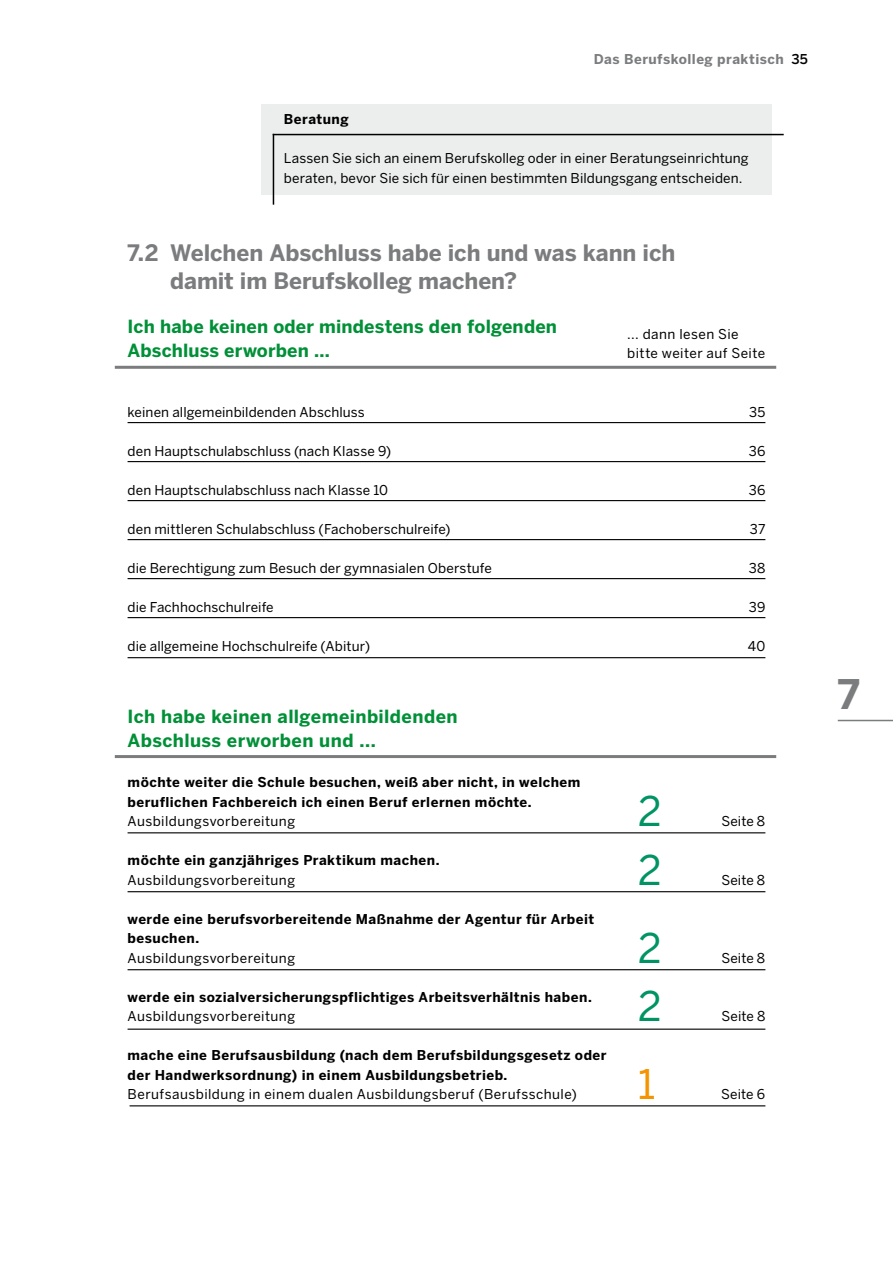
<style>
.page{position:relative;width:893px;height:1263px;background:#fff}
.page>*{position:absolute;margin:0;border:0;box-sizing:border-box;transform-origin:0 0}
.t1{font:40.5px "Benton Sans";color:#009363}
.t2{font:40.5px "Benton Sans";color:#f39400}
.t3{font:700 40.5px "Benton Sans";color:#7b7c7e}
.Frage_12pt_Bold{font:700 22.5px/28.5px "Benton Sans";letter-spacing:-.005em;color:#7b7c7e}
.Fließtext_9pt_Regula{font:700 18px/24px "Benton Sans";letter-spacing:.015em;color:#009037}
.Fließtext_9pt_Regula-2{font:13.5px/19.5px "Benton Sans";letter-spacing:.01em;color:#000}
.Fließtext_9pt_Regula-3{font:700 13.5px/19.5px "Benton Sans";letter-spacing:.035em;color:#000}
.Fließtext_9pt_Regula-4{font:13.5px/19.5px "Benton Sans";letter-spacing:.03em;color:#000}
.Fließtext_9pt_Regula-5{font:13.5px "Benton Sans";letter-spacing:.035em;color:#000}
.Fließtext_9pt_Regula-6{font:700 13.5px "Benton Sans";letter-spacing:.035em;color:#7b7c7e}
.t4{font:500 13.5px "Benton Sans";color:#000}
</style>
<div class="page">
<hr style="left:128px;top:422px;width:637px;height:1px;background:#000">
<hr style="left:128px;top:461px;width:637px;height:1px;background:#000">
<hr style="left:128px;top:500px;width:637px;height:1px;background:#000">
<hr style="left:128px;top:539px;width:637px;height:1px;background:#000">
<hr style="left:128px;top:578px;width:637px;height:1px;background:#000">
<hr style="left:128px;top:617px;width:637px;height:1px;background:#000">
<hr style="left:128px;top:657px;width:637px;height:1px;background:#000">
<hr style="left:115px;top:366px;width:661px;height:3px;background:#7b7c7e">
<hr style="left:128px;top:832px;width:637px;height:1px;background:#000">
<hr style="left:128px;top:891px;width:637px;height:1px;background:#000">
<hr style="left:128px;top:1028px;width:637px;height:2px;background:#000">
<hr style="left:128px;top:969px;width:637px;height:1px;background:#000">
<hr style="left:130px;top:1105px;width:635px;height:1px;background:#000">
<hr style="left:115px;top:755px;width:661px;height:3px;background:#7b7c7e">
<div style="left:262px;top:105px;width:510px;height:90px;background:#eceded"></div>
<hr style="left:273px;top:134px;width:1px;height:71px;background:#000">
<hr style="left:273px;top:134px;width:511px;height:1px;background:#000">
<hr style="left:838px;top:720px;width:55px;height:1px;background:#7b7c7e">
<p class="Fließtext_9pt_Regula-6" style="left:594px;top:51px;width:191px">Das Berufskolleg praktisch</p>
<p class="t4" style="left:792px;top:51px;width:18px">35</p>
<p class="Fließtext_9pt_Regula-3" style="left:284px;top:109px;width:66px">Beratung</p>
<p class="Fließtext_9pt_Regula-2" style="left:284px;top:148px;width:466px">Lassen Sie sich an einem Berufskolleg oder in einer Beratungseinrichtung beraten, bevor Sie sich für einen bestimmten Bildungsgang entscheiden.</p>
<p class="Frage_12pt_Bold" style="left:170px;top:238px;width:507px;text-indent:-43px">7.2 Welchen Abschluss habe ich und was kann ich damit im Berufskolleg machen?</p>
<p class="Fließtext_9pt_Regula" style="left:128px;top:315px;width:431px">Ich habe keinen oder mindestens den folgenden<br>Abschluss erworben ...</p>
<p class="Fließtext_9pt_Regula-2" style="left:128px;top:402px;width:239px">keinen allgemeinbildenden Abschluss</p>
<p class="Fließtext_9pt_Regula-2" style="left:128px;top:441px;width:265px">den Hauptschulabschluss (nach Klasse 9)</p>
<p class="Fließtext_9pt_Regula-2" style="left:128px;top:480px;width:262px">den Hauptschulabschluss nach Klasse 10</p>
<p class="Fließtext_9pt_Regula-2" style="left:128px;top:519px;width:325px">den mittleren Schulabschluss (Fachoberschulreife)</p>
<p class="Fließtext_9pt_Regula-2" style="left:128px;top:558px;width:366px">die Berechtigung zum Besuch der gymnasialen Oberstufe</p>
<p class="Fließtext_9pt_Regula-2" style="left:128px;top:597px;width:148px">die Fachhochschulreife</p>
<p class="Fließtext_9pt_Regula-2" style="left:128px;top:636px;width:244px">die allgemeine Hochschulreife (Abitur)</p>
<p class="Fließtext_9pt_Regula-4" style="left:627px;top:324px;width:139px">... dann lesen Sie bitte weiter auf Seite</p>
<p class="Fließtext_9pt_Regula-2" style="left:749px;top:402px;width:18px">35</p>
<p class="Fließtext_9pt_Regula-2" style="left:749px;top:441px;width:18px">36</p>
<p class="Fließtext_9pt_Regula-2" style="left:749px;top:480px;width:18px">36</p>
<p class="Fließtext_9pt_Regula-2" style="left:750px;top:519px;width:17px">37</p>
<p class="Fließtext_9pt_Regula-2" style="left:749px;top:558px;width:18px">38</p>
<p class="Fließtext_9pt_Regula-2" style="left:749px;top:597px;width:18px">39</p>
<p class="Fließtext_9pt_Regula-2" style="left:748px;top:636px;width:19px">40</p>
<p class="Fließtext_9pt_Regula" style="left:128px;top:705px;width:332px">Ich habe keinen allgemeinbildenden<br>Abschluss erworben und ...</p>
<p class="Fließtext_9pt_Regula-3" style="left:128px;top:772px;width:454px">möchte weiter die Schule besuchen, weiß aber nicht, in welchem beruflichen Fachbereich ich einen Beruf erlernen möchte.</p>
<p class="Fließtext_9pt_Regula-4" style="left:128px;top:811px;width:169px">Ausbildungsvorbereitung</p>
<p class="Fließtext_9pt_Regula-3" style="left:128px;top:850px;width:313px">möchte ein ganzjähriges Praktikum machen.</p>
<p class="Fließtext_9pt_Regula-4" style="left:128px;top:870px;width:169px">Ausbildungsvorbereitung</p>
<p class="Fließtext_9pt_Regula-3" style="left:128px;top:909px;width:468px">werde eine berufsvorbereitende Maßnahme der Agentur für Arbeit besuchen.</p>
<p class="Fließtext_9pt_Regula-4" style="left:128px;top:948px;width:169px">Ausbildungsvorbereitung</p>
<p class="Fließtext_9pt_Regula-3" style="left:128px;top:987px;width:466px">werde ein sozialversicherungspflichtiges Arbeitsverhältnis haben.</p>
<p class="Fließtext_9pt_Regula-4" style="left:128px;top:1006px;width:169px">Ausbildungsvorbereitung</p>
<p class="Fließtext_9pt_Regula-3" style="left:128px;top:1045px;width:480px">mache eine Berufsausbildung (nach dem Berufsbildungsgesetz oder der Handwerksordnung) in einem Ausbildungsbetrieb.</p>
<p class="Fließtext_9pt_Regula-5" style="left:128px;top:1086px;width:451px">Berufsausbildung in einem dualen Ausbildungsberuf (Berufsschule)</p>
<p class="t1" style="left:638px;top:787px;width:25px">2</p>
<p class="t1" style="left:638px;top:846px;width:25px">2</p>
<p class="t1" style="left:638px;top:924px;width:25px">2</p>
<p class="t1" style="left:638px;top:982px;width:25px">2</p>
<p class="t2" style="left:638px;top:1060px;width:19px">1</p>
<p class="Fließtext_9pt_Regula-2" style="left:721px;top:811px;width:45px">Seite 8</p>
<p class="Fließtext_9pt_Regula-2" style="left:721px;top:870px;width:45px">Seite 8</p>
<p class="Fließtext_9pt_Regula-2" style="left:721px;top:948px;width:45px">Seite 8</p>
<p class="Fließtext_9pt_Regula-2" style="left:721px;top:1006px;width:45px">Seite 8</p>
<p class="Fließtext_9pt_Regula-2" style="left:721px;top:1084px;width:45px">Seite 6</p>
<p class="t3" style="left:838px;top:670px;width:23px">7</p>
</div>
